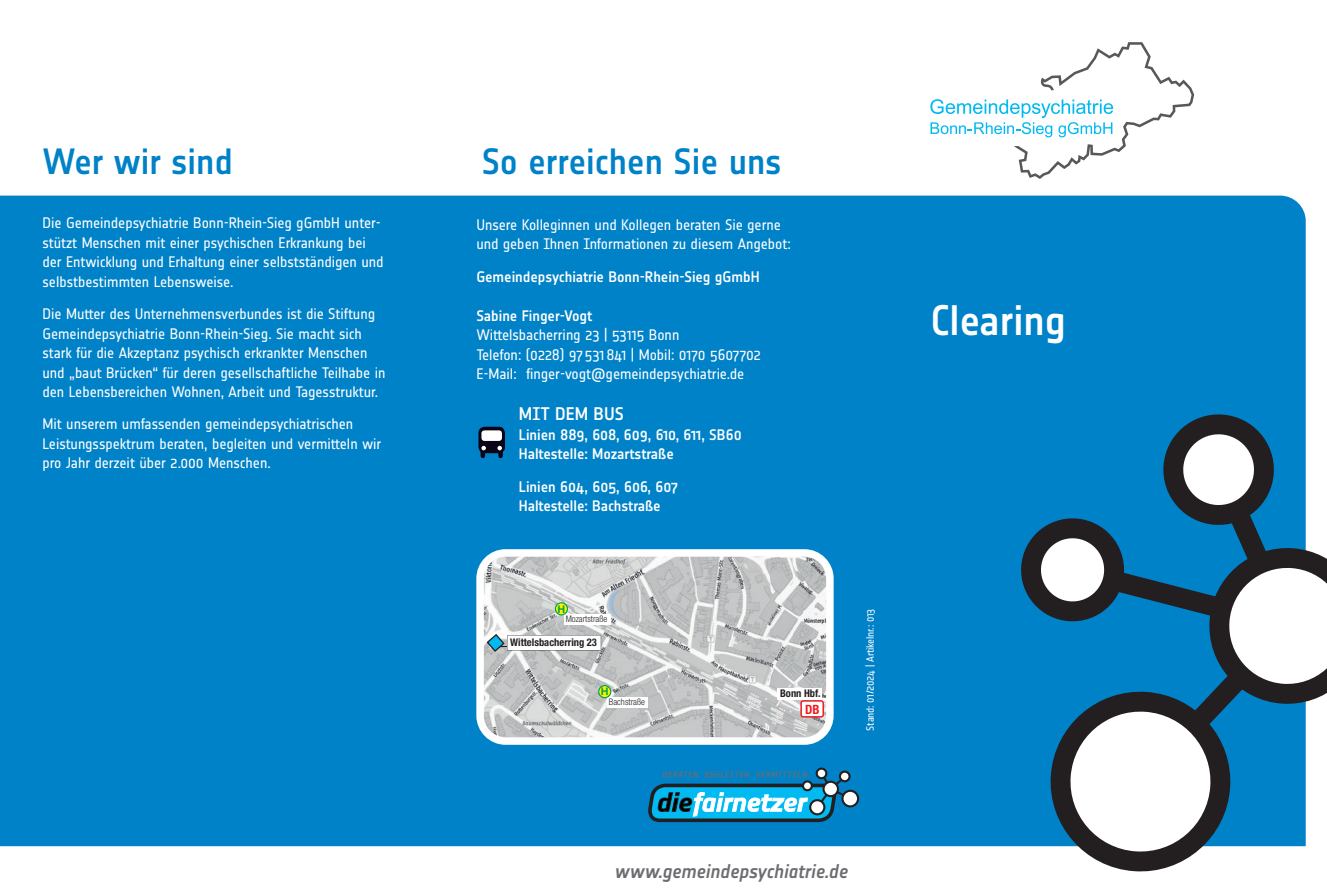
<style>
.page{position:relative;width:1327px;height:893px;background:#fff}
.page>*{position:absolute;margin:0;border:0;box-sizing:border-box;transform-origin:0 0}
.t1{font:500 42px "Notes";letter-spacing:-.005em;color:#fff}
.t2{font:500 36px "Notes";letter-spacing:-.005em;color:#0082c8}
.t3{font:italic 500 19.5px "Notes";letter-spacing:-.005em;color:#6c6d70}
.t4{font:500 18px "Notes";color:#fff}
.t5{font:15px/19.5px "Notes";letter-spacing:-.005em;color:#fff}
.t6{font:500 15px/19.5px "Notes";letter-spacing:-.005em;color:#fff}
.t7{font:700 condensed 12.9px "Helvetica Neue LT Pro";color:#ee1d23}
.t8{font:700 condensed 10.65px "Helvetica Neue LT Pro";color:#231f20}
.t9{font:700 10.65px "Helvetica Neue";color:#00a54f}
.t10{font:10.5px "Notes";letter-spacing:-.02em;color:#fff}
.t11{font:300 condensed 9px "Helvetica Neue LT Pro";color:#231f20}
</style>
<div class="page">
<div style="left:0;top:196px;width:1305px;height:650px;background:#0082c8"></div>
<svg style="left:842px;top:791px;width:16px;height:16px"></svg>
<div style="left:841px;top:789px;width:18px;height:19px;border:2px solid #231f20;border-radius:50%"></div>
<div style="left:839px;top:770px;width:11px;height:12px;border:2px solid #231f20;border-radius:50%"></div>
<div style="left:815px;top:767px;width:12px;height:12px;border:2px solid #231f20;border-radius:50%"></div>
<svg style="left:648px;top:771px;width:205px;height:51px;background:#3092b7"></svg>
<img style="left:480px;top:553px;width:350px;height:188px">
<svg style="left:800px;top:700px;width:24px;height:18px"></svg>
<div style="left:778px;top:688px;width:44px;height:11px;background:#fff"></div>
<div style="left:607px;top:697px;width:41px;height:10px;background:#fff"></div>
<svg style="left:598px;top:685px;width:13px;height:13px"></svg>
<div style="left:563px;top:614px;width:47px;height:10px;background:#fff"></div>
<svg style="left:555px;top:602px;width:13px;height:13px"></svg>
<svg style="left:486px;top:634px;width:115px;height:18px"></svg>
<div style="left:476px;top:549px;width:357px;height:196px;border:8px solid #fff;border-radius:26px"></div>
<div style="left:478px;top:427px;width:27px;height:26px;background:#0a0215;border-radius:6px"></div>
<div style="left:481px;top:430px;width:21px;height:11px;background:#fff;border-radius:3px"></div>
<div style="left:480px;top:448px;width:5px;height:8px;background:#0a0215"></div>
<div style="left:498px;top:448px;width:5px;height:8px;background:#0a0215"></div>
<svg style="left:481px;top:446px;width:5px;height:4px"></svg>
<svg style="left:497px;top:446px;width:5px;height:4px"></svg>
<svg style="left:1021px;top:414px;width:306px;height:457px"></svg>
<svg style="left:930px;top:42px;width:264px;height:137px"></svg>
<h2 class="t2" style="left:43px;top:142px;width:192px">Wer wir sind</h2>
<h2 class="t2" style="left:482px;top:142px;width:301px">So erreichen Sie uns</h2>
<p class="t5" style="left:43px;top:213px;width:343px">Die Gemeindepsychiatrie Bonn-Rhein-Sieg gGmbH unter&shy;stützt Menschen mit einer psychischen Erkrankung bei der Entwicklung und Erhaltung einer selbstständigen und selbstbestimmten Lebensweise.</p>
<p class="t5" style="left:43px;top:304px;width:344px">Die Mutter des Unternehmensverbundes ist die Stiftung Gemeindepsychiatrie Bonn-Rhein-Sieg. Sie macht sich stark für die Akzeptanz psychisch erkrankter Menschen und „baut Brücken“ für deren gesellschaftliche Teilhabe in den Lebensbereichen Wohnen, Arbeit und Tagesstruktur.</p>
<p class="t5" style="left:43px;top:414px;width:340px">Mit unserem umfassenden gemeindepsychiatrischen<br>Leistungsspektrum beraten, begleiten und vermitteln wir pro Jahr derzeit über 2.000 Menschen.</p>
<p class="t5" style="left:476px;top:215px;width:316px">Unsere Kolleginnen und Kollegen beraten Sie gerne und geben Ihnen Informationen zu diesem Angebot:</p>
<p class="t6" style="left:476px;top:267px;width:285px">Gemeindepsychiatrie Bonn-Rhein-Sieg gGmbH</p>
<p class="t6" style="left:476px;top:306px;width:117px">Sabine Finger-Vogt</p>
<p class="t5" style="left:476px;top:325px;width:286px">Wittelsbacherring 23 | 53115 Bonn<br>Telefon: (0228) 97531841 | Mobil: 0170 5607702<br>E-Mail: finger-vogt@gemeindepsychiatrie.de</p>
<p class="t4" style="left:519px;top:404px;width:107px">MIT DEM BUS</p>
<p class="t6" style="left:519px;top:425px;width:224px">Linien 889, 608, 609, 610, 611, SB60<br>Haltestelle: Mozartstraße</p>
<p class="t6" style="left:519px;top:477px;width:161px">Linien 604, 605, 606, 607<br>Haltestelle: Bachstraße</p>
<p class="t9" style="left:557px;top:600px;width:9px">H</p>
<p class="t11" style="left:566px;top:614px;width:43px">Mozartstraße</p>
<p class="t8" style="left:510px;top:636px;width:88px">Wittelsbacherring 23</p>
<p class="t9" style="left:601px;top:683px;width:9px">H</p>
<p class="t11" style="left:609px;top:697px;width:37px">Bachstraße</p>
<p class="t8" style="left:780px;top:687px;width:42px">Bonn Hbf.</p>
<p class="t7" style="left:805px;top:701px;width:16px">DB</p>
<p class="t10" style="left:864px;top:730px;width:123px;rotate:-90deg">Stand: 01/2024 | Artikelnr.: 013</p>
<h3 class="t3" style="left:614px;top:860px;width:235px">www.gemeindepsychiatrie.de</h3>
<h1 class="t1" style="left:930px;top:297px;width:137px">Clearing</h1>
</div>
